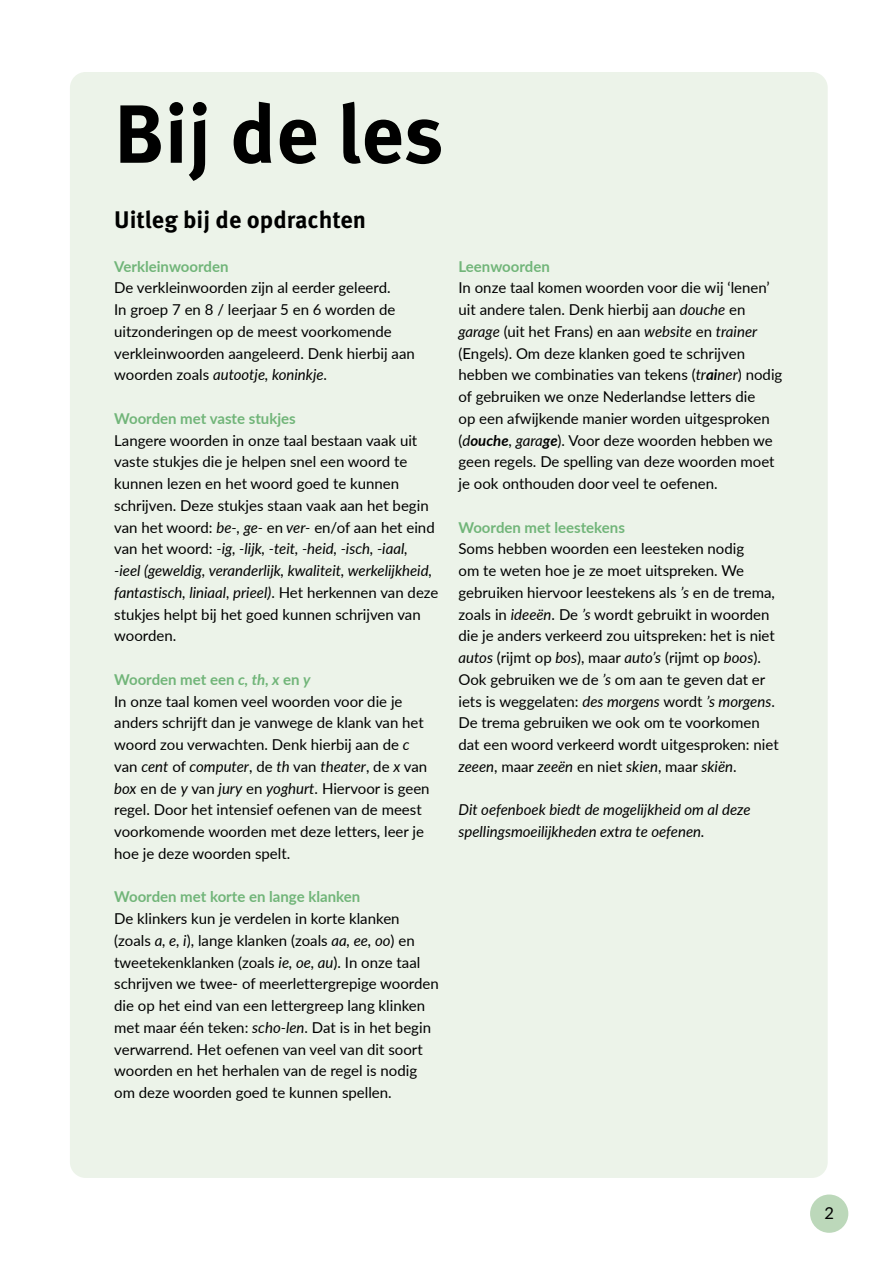
<style>
.page{position:relative;width:893px;height:1263px;background:#fff}
.page>*{position:absolute;margin:0;border:0;box-sizing:border-box;transform-origin:0 0}
.hoofdtekst{font:700 82.5px "Meta Pro";color:#000}
.hoofdtekst-2{font:700 24px "Meta Pro";color:#000}
.hoofdtekst-3{font:16.5px "Lato";color:#000}
.hoofdtekst-4{font:15px/21.8px "Lato";color:#000}
.hoofdtekst-5{font:700 15px "Lato";color:#71b579}
.hoofdtekst-6{font:italic 15px/21.8px "Lato";color:#000}
.s1{font-style:italic}
.s2{font-weight:700;font-style:italic}
</style>
<div class="page">
<div style="left:73px;top:75px;width:752px;height:1100px;background:#ecf3e9;border-radius:13px"></div>
<div style="left:70px;top:72px;width:758px;height:1106px;border:6px solid #ecf3e9;border-radius:13px"></div>
<div style="left:810px;top:1194px;width:38px;height:39px;background:#bcd8ba;border-radius:50%"></div>
<p class="hoofdtekst" style="left:114px;top:70px;width:331px">Bij de les</p>
<p class="hoofdtekst-2" style="left:114px;top:201px;width:254px">Uitleg bij de opdrachten</p>
<p class="hoofdtekst-5" style="left:114px;top:255px;width:116px">Verkleinwoorden</p>
<p class="hoofdtekst-4" style="left:114px;top:276px;width:302px">De verkleinwoorden zijn al eerder geleerd.<br>In groep 7 en 8 / leerjaar 5 en 6 worden de uitzonderingen op de meest voorkomende verkleinwoorden aangeleerd. Denk hierbij aan woorden zoals <span class="s1">autootje, koninkje</span>.</p>
<p class="hoofdtekst-5" style="left:114px;top:407px;width:183px">Woorden met vaste stukjes</p>
<p class="hoofdtekst-4" style="left:114px;top:429px;width:326px">Langere woorden in onze taal bestaan vaak uit vaste stukjes die je helpen snel een woord te kunnen lezen en het woord goed te kunnen schrijven. Deze stukjes staan vaak aan het begin van het woord: <span class="s1">be-, ge-</span> en <span class="s1">ver-</span> en/of aan het eind van het woord: <span class="s1">-ig, -lijk, -teit, -heid, -isch, -iaal,<br>-ieel (geweldig, veranderlijk, kwaliteit, werkelijkheid, fantastisch, liniaal, prieel)</span>. Het herkennen van deze stukjes helpt bij het goed kunnen schrijven van woorden.</p>
<p class="hoofdtekst-5" style="left:114px;top:668px;width:198px">Woorden met een <span class="s1">c, th, x</span> en <span class="s1">y</span></p>
<p class="hoofdtekst-4" style="left:114px;top:690px;width:317px">In onze taal komen veel woorden voor die je anders schrijft dan je vanwege de klank van het woord zou verwachten. Denk hierbij aan de <span class="s1">c </span>van <span class="s1">cent</span> of <span class="s1">computer</span>, de <span class="s1">th</span> van <span class="s1">theater</span>, de <span class="s1">x</span> van <span class="s1">box</span> en de <span class="s1">y</span> van <span class="s1">jury</span> en <span class="s1">yoghurt</span>. Hiervoor is geen regel. Door het intensief oefenen van de meest voorkomende woorden met deze letters, leer je hoe je deze woorden spelt.</p>
<p class="hoofdtekst-5" style="left:114px;top:886px;width:248px">Woorden met korte en lange klanken</p>
<p class="hoofdtekst-4" style="left:114px;top:907px;width:326px">De klinkers kun je verdelen in korte klanken (zoals <span class="s1">a, e, i</span>), lange klanken (zoals <span class="s1">aa, ee, oo</span>) en tweetekenklanken (zoals <span class="s1">ie, oe, au</span>). In onze taal schrijven we twee- of meerlettergrepige woorden die op het eind van een lettergreep lang klinken met maar één teken: <span class="s1">scho-len</span>. Dat is in het begin verwarrend. Het oefenen van veel van dit soort woorden en het herhalen van de regel is nodig om deze woorden goed te kunnen spellen.</p>
<p class="hoofdtekst-5" style="left:458px;top:255px;width:93px">Leenwoorden</p>
<p class="hoofdtekst-4" style="left:458px;top:276px;width:325px">In onze taal komen woorden voor die wij ‘lenen’ uit andere talen. Denk hierbij aan <span class="s1">douche</span> en <span class="s1">garage</span> (uit het Frans) en aan <span class="s1">website</span> en <span class="s1">trainer </span>(Engels). Om deze klanken goed te schrijven hebben we combinaties van tekens (<span class="s1">tr</span><span class="s2">ai</span><span class="s1">ner</span>) nodig of gebruiken we onze Nederlandse letters die<br>op een afwijkende manier worden uitgesproken (<span class="s1">d</span><span class="s2">ouche</span>, <span class="s1">gara</span><span class="s2">ge</span>). Voor deze woorden hebben we geen regels. De spelling van deze woorden moet je ook onthouden door veel te oefenen.</p>
<p class="hoofdtekst-5" style="left:458px;top:516px;width:168px">Woorden met leestekens</p>
<p class="hoofdtekst-4" style="left:458px;top:537px;width:322px">Soms hebben woorden een leesteken nodig<br>om te weten hoe je ze moet uitspreken. We gebruiken hiervoor leestekens als <span class="s1">’s</span> en de trema, zoals in <span class="s1">ideeën</span>. De <span class="s1">’s</span> wordt gebruikt in woorden die je anders verkeerd zou uitspreken: het is niet <span class="s1">autos</span> (rijmt op <span class="s1">bos</span>), maar <span class="s1">auto’s</span> (rijmt op <span class="s1">boos</span>).<br>Ook gebruiken we de <span class="s1">’s</span> om aan te geven dat er iets is weggelaten: <span class="s1">des morgens</span> wordt <span class="s1">’s morgens</span>.<br>De trema gebruiken we ook om te voorkomen dat een woord verkeerd wordt uitgesproken: niet <span class="s1">zeeen</span>, maar <span class="s1">zeeën</span> en niet <span class="s1">skien</span>, maar <span class="s1">skiën</span>.</p>
<p class="hoofdtekst-6" style="left:458px;top:798px;width:294px">Dit oefenboek biedt de mogelijkheid om al deze spellingsmoeilijkheden extra te oefenen.</p>
<p class="hoofdtekst-3" style="left:824px;top:1201px;width:11px">2</p>
</div>
